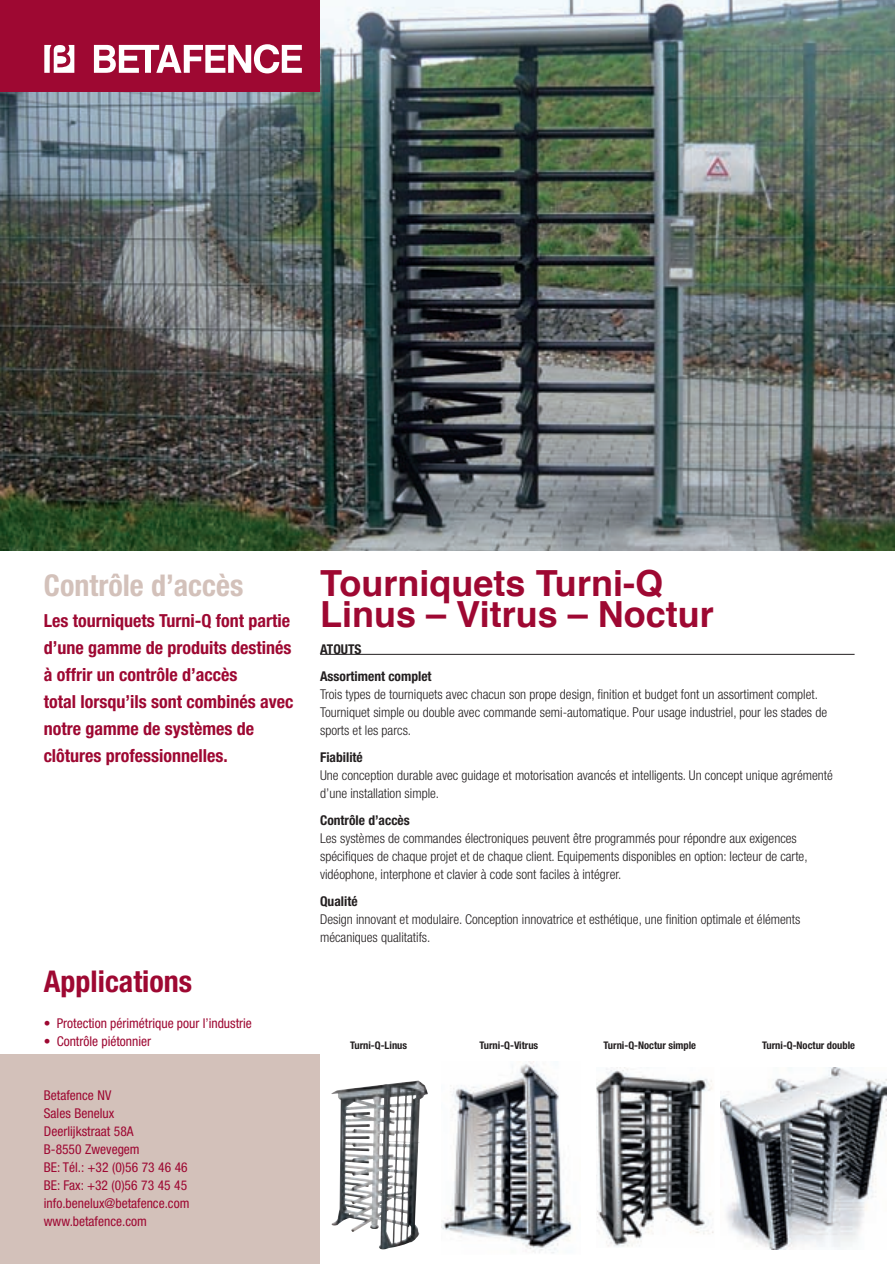
<style>
.page{position:relative;width:895px;height:1264px;background:#fff}
.page>*{position:absolute;margin:0;border:0;box-sizing:border-box;transform-origin:0 0}
.t1{font:700 36px/31.5px "Helvetica";color:#9e0832}
.t2{font:700 condensed 30px "Helvetica Neue";color:#d3c1ba}
.t3{font:700 condensed 30px "Helvetica Neue";color:#9e0832}
.t4{font:700 condensed 18px/27px "Helvetica Neue";color:#9e0832}
.t5{font:300 condensed 13.5px/18px "Helvetica Neue";color:#231f20}
.t6{font:condensed 13.5px/18px "Helvetica Neue";color:#9e0832}
.t7{font:700 condensed 13.5px/27px "Helvetica Neue";color:#231f20}
.t8{font:700 condensed 10.5px "Helvetica Neue";color:#231f20}
</style>
<div class="page">
<div style="left:0;top:1054px;width:894px;height:210px;background:#d3c1ba"></div>
<img style="left:0;top:0;width:894px;height:550px">
<div style="left:320px;top:1054px;width:574px;height:210px;background:#fff"></div>
<img style="left:720px;top:1067px;width:165px;height:182px">
<img style="left:441px;top:1061px;width:132px;height:192px">
<img style="left:331px;top:1080px;width:97px;height:169px">
<img style="left:596px;top:1067px;width:118px;height:180px">
<div style="left:0;top:0;width:320px;height:91px;background:#9e0832"></div>
<svg style="left:94px;top:44px;width:208px;height:29px"></svg>
<svg style="left:44px;top:45px;width:30px;height:28px"></svg>
<hr style="left:320px;top:654px;width:534px;height:1px;background:#231f20">
<h2 class="t2" style="left:44px;top:567px;width:201px">Contrôle d’accès</h2>
<h3 class="t4" style="left:44px;top:607px;width:251px">Les tourniquets Turni-Q font partie d’une gamme de produits destinés à offrir un contrôle d’accès<br>total lorsqu’ils sont combinés avec notre gamme de systèmes de clôtures professionnelles.</h3>
<h2 class="t3" style="left:44px;top:963px;width:150px">Applications</h2>
<p class="t6" style="left:44px;top:1014px;width:209px">• Protection périmétrique pour l’industrie</p>
<p class="t6" style="left:44px;top:1032px;width:109px">• Contrôle piétonnier</p>
<p class="t6" style="left:44px;top:1086px;width:147px">Betafence NV<br>Sales Benelux<br>Deerlijkstraat 58A<br>B-8550 Zwevegem<br>BE: Tél.: +32 (0)56 73 46 46<br>BE: Fax: +32 (0)56 73 45 45 info.benelux@betafence.com www.betafence.com</p>
<h1 class="t1" style="left:320px;top:568px;width:395px">Tourniquets Turni-Q<br>Linus – Vitrus – Noctur</h1>
<p class="t7" style="left:320px;top:636px;width:113px">ATOUTS<br>Assortiment complet</p>
<p class="t5" style="left:320px;top:685px;width:508px">Trois types de tourniquets avec chacun son prope design, finition et budget font un assortiment complet.<br>Tourniquet simple ou double avec commande semi-automatique. Pour usage industriel, pour les stades de sports et les parcs.</p>
<p class="t7" style="left:320px;top:744px;width:44px">Fiabilité</p>
<p class="t5" style="left:320px;top:766px;width:514px">Une conception durable avec guidage et motorisation avancés et intelligents. Un concept unique agrémenté d’une installation simple.</p>
<p class="t7" style="left:320px;top:806px;width:91px">Contrôle d’accès</p>
<p class="t5" style="left:320px;top:829px;width:489px">Les systèmes de commandes électroniques peuvent être programmés pour répondre aux exigences spécifiques de chaque projet et de chaque client. Equipements disponibles en option: lecteur de carte, vidéophone, interphone et clavier à code sont faciles à intégrer.</p>
<p class="t7" style="left:320px;top:887px;width:39px">Qualité</p>
<p class="t5" style="left:320px;top:910px;width:481px">Design innovant et modulaire. Conception innovatrice et esthétique, une finition optimale et éléments mécaniques qualitatifs.</p>
<p class="t8" style="left:350px;top:1038px;width:58px">Turni-Q-Linus</p>
<p class="t8" style="left:479px;top:1038px;width:60px">Turni-Q-Vitrus</p>
<p class="t8" style="left:603px;top:1038px;width:94px">Turni-Q-Noctur simple</p>
<p class="t8" style="left:762px;top:1038px;width:94px">Turni-Q-Noctur double</p>
</div>
